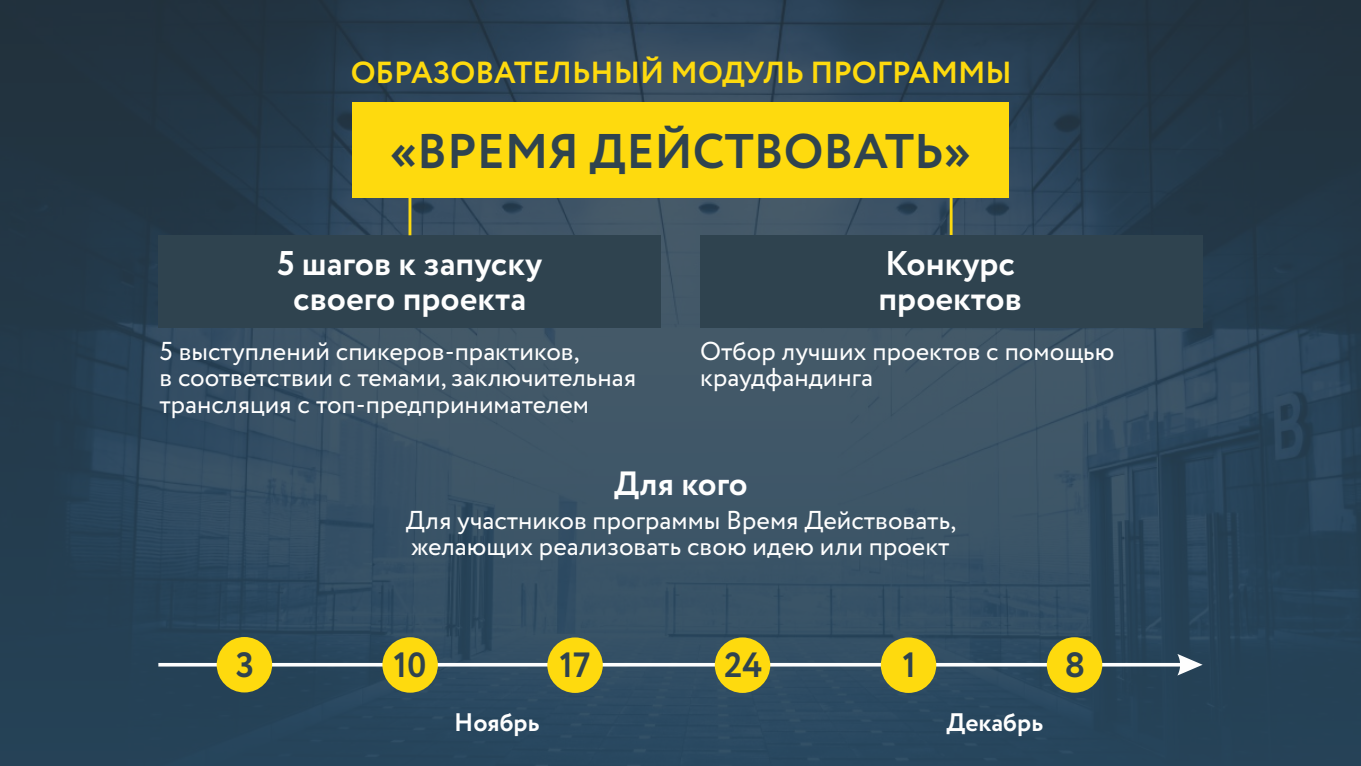
<style>
.page{position:relative;width:1361px;height:766px;background:#fff}
.page>*{position:absolute;margin:0;border:0;box-sizing:border-box;transform-origin:0 0}
.t1{font:700 48.6px "Circe";color:#2f434f}
.t2{font:700 35.1px "Circe";color:#2f434f}
.t3{font:700 34.2px/34.7px "Circe";color:#fefefe}
.t4{font:700 33.6px "Circe";color:#fefefe}
.t5{font:700 30.45px "Circe";color:#feda0e}
.t6{font:25.8px/26.1px "Circe";color:#fefefe}
.t7{font:700 25.35px "Circe";color:#fefefe}
</style>
<div class="page">
<div style="left:0;top:0;width:1361px;height:765px;background:#2b2a29;opacity:.67"></div>
<svg style="left:158px;top:653px;width:1044px;height:22px"></svg>
<div style="left:217px;top:636px;width:55px;height:56px;background:#feda0e;border-radius:50%"></div>
<div style="left:382px;top:637px;width:56px;height:55px;background:#feda0e;border-radius:50%"></div>
<div style="left:547px;top:637px;width:56px;height:55px;background:#feda0e;border-radius:50%"></div>
<div style="left:881px;top:637px;width:55px;height:55px;background:#feda0e;border-radius:50%"></div>
<div style="left:1047px;top:637px;width:55px;height:55px;background:#feda0e;border-radius:50%"></div>
<div style="left:715px;top:637px;width:55px;height:55px;background:#feda0e;border-radius:50%"></div>
<div style="left:352px;top:102px;width:657px;height:95px;background:#feda0e"></div>
<div style="left:159px;top:235px;width:502px;height:92px;background:#2f434f"></div>
<hr style="left:408px;top:197px;width:3px;height:38px;background:#feda0e">
<hr style="left:949px;top:197px;width:3px;height:38px;background:#feda0e">
<div style="left:700px;top:235px;width:502px;height:92px;background:#2f434f"></div>
<p class="t5" style="left:351px;top:52px;width:663px">ОБРАЗОВАТЕЛЬНЫЙ МОДУЛЬ ПРОГРАММЫ</p>
<h1 class="t1" style="left:390px;top:118px;width:583px">«ВРЕМЯ ДЕЙСТВОВАТЬ»</h1>
<h3 class="t3" style="left:277px;top:248px;width:267px;text-align:center">5 шагов к запуску своего проекта</h3>
<p class="t6" style="left:160px;top:340px;width:478px">5 выступлений спикеров-практиков,<br>в соответствии с темами, заключительная трансляция с топ-предпринимателем</p>
<h3 class="t3" style="left:878px;top:248px;width:145px">Конкурс проектов</h3>
<p class="t6" style="left:700px;top:340px;width:416px">Отбор лучших проектов с помощью краудфандинга</p>
<h2 class="t2" style="left:236px;top:640px;width:20px">3</h2>
<h3 class="t4" style="left:614px;top:460px;width:135px">Для кого</h3>
<p class="t6" style="left:406px;top:508px;width:552px">Для участников программы Время Действовать, желающих реализовать свою идею или проект</p>
<h2 class="t2" style="left:393px;top:641px;width:35px">10</h2>
<h2 class="t2" style="left:559px;top:641px;width:33px">17</h2>
<h2 class="t2" style="left:724px;top:641px;width:40px">24</h2>
<h2 class="t2" style="left:902px;top:641px;width:15px">1</h2>
<h2 class="t2" style="left:1064px;top:641px;width:23px">8</h2>
<p class="t7" style="left:946px;top:705px;width:98px">Декабрь</p>
<p class="t7" style="left:454px;top:705px;width:87px">Ноябрь</p>
</div>
